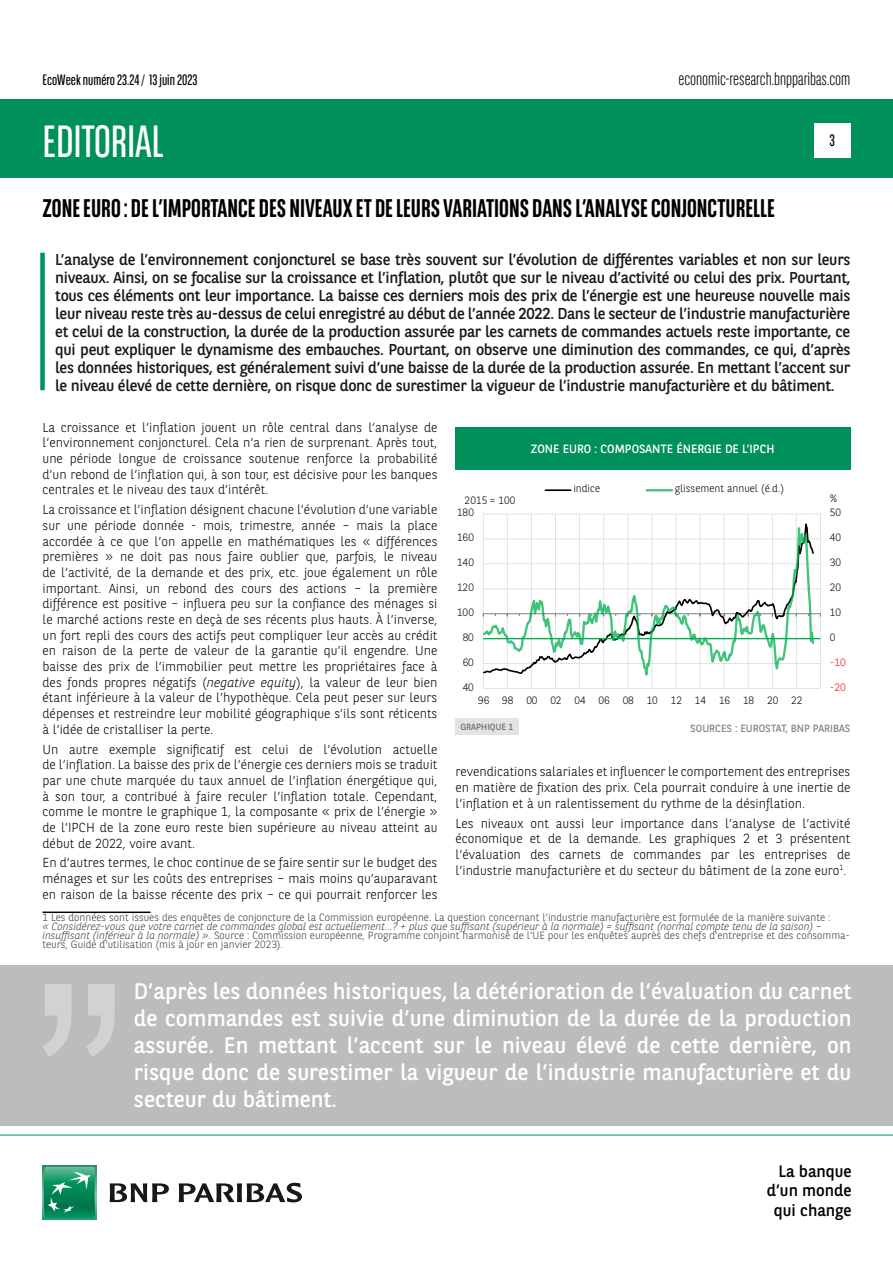
<style>
.page{position:relative;width:893px;height:1263px;background:#fff}
.page>*{position:absolute;margin:0;border:0;box-sizing:border-box;transform-origin:0 0}
.t1{font:45px "BNPP Sans Condensed";color:#fff}
.t2{font:700 25.5px "BNPP Sans Condensed";color:#000}
.t3{font:22.5px/27px "BNPP Sans";color:#fff;text-align:justify}
.t4{font:300 18px "BNPP Sans Condensed";color:#000}
.t5{font:16.5px/19.8px "BNPP Sans";color:#000;text-align:right}
.t6{font:16.5px "BNPP Sans Condensed";color:#000}
.t7{font:15.75px/18px "BNPP Sans";letter-spacing:-.02em;color:#1a171c;text-align:justify}
.t8{font:15px "BNPP Sans Condensed";color:#000}
.t9{font:300 13.05px/15.6px "BNPP Sans";color:#000;text-align:justify}
.t10{font:12px "BNPP Sans";color:#fff}
.t11{font:300 10.65px "BNPP Sans";letter-spacing:-.01em;color:#000}
.t12{font:300 10.65px "BNPP Sans";color:#f00}
.t13{font:italic 300 10.5px/9px "BNPP Sans";color:#3c3c3b}
.t14{font:300 10.5px "BNPP Sans";color:#3c3c3b}
.t15{font:10.5px "BNPP Sans";color:#878787}
.t16{font:9px "BNPP Sans";color:#706f6f}
.s1{font-style:italic}
.s2{font-style:normal}
.s3{font-size:21px}
</style>
<div class="page">
<div style="left:1px;top:99px;width:892px;height:78px;background:#00915b"></div>
<svg style="left:43px;top:1166px;width:53px;height:53px"></svg>
<svg style="left:44px;top:1167px;width:51px;height:51px;background:#26996e"></svg>
<svg style="left:110px;top:1183px;width:59px;height:19px"></svg>
<svg style="left:179px;top:1183px;width:123px;height:19px"></svg>
<hr style="left:0;top:1135px;width:893px;height:1px;background:#00915b">
<div style="left:814px;top:123px;width:36px;height:34px;background:#fff"></div>
<hr style="left:43px;top:911px;width:108px;height:2px;background:#000">
<div style="left:40px;top:253px;width:5px;height:137px;background:#00915b"></div>
<div style="left:0;top:965px;width:892px;height:161px;background:#bcbcbc"></div>
<svg style="left:43px;top:984px;width:72px;height:72px"></svg>
<svg style="left:483px;top:514px;width:332px;height:175px"></svg>
<hr style="left:484px;top:638px;width:336px;height:1px;background:#00b050">
<hr style="left:545px;top:489px;width:26px;height:2px;background:#000">
<hr style="left:647px;top:489px;width:25px;height:2px;background:#4cc783">
<div style="left:455px;top:427px;width:395px;height:42px;background:#00915b"></div>
<div style="left:455px;top:719px;width:64px;height:16px;background:#e3e3e3"></div>
<p class="t8" style="left:43px;top:70px;width:157px">EcoWeek numéro 23.24 / 13 juin 2023</p>
<h3 class="t4" style="left:678px;top:67px;width:174px">economic-research.bnpparibas.com</h3>
<h1 class="t1" style="left:43px;top:113px;width:123px">EDITORIAL</h1>
<h2 class="t2" style="left:43px;top:193px;width:734px">ZONE EURO : DE L’IMPORTANCE DES NIVEAUX ET DE LEURS VARIATIONS DANS L’ANALYSE CONJONCTURELLE</h2>
<p class="t6" style="left:829px;top:130px;width:7px">3</p>
<p class="t7" style="left:55px;top:249px;width:797px">L’analyse de l’environnement conjoncturel se base très souvent sur l’évolution de différentes variables et non sur leurs niveaux. Ainsi, on se focalise sur la croissance et l’inflation, plutôt que sur le niveau d’activité ou celui des prix. Pourtant, tous ces éléments ont leur importance. La baisse ces derniers mois des prix de l’énergie est une heureuse nouvelle mais leur niveau reste très au-dessus de celui enregistré au début de l’année 2022. Dans le secteur de l’industrie manufacturière et celui de la construction, la durée de la production assurée par les carnets de commandes actuels reste importante, ce qui peut expliquer le dynamisme des embauches. Pourtant, on observe une diminution des commandes, ce qui, d’après les données historiques, est généralement suivi d’une baisse de la durée de la production assurée. En mettant l’accent sur le niveau élevé de cette dernière, on risque donc de surestimer la vigueur de l’industrie manufacturière et du bâtiment.</p>
<p class="t9" style="left:43px;top:419px;width:396px">La croissance et l’inflation jouent un rôle central dans l’analyse de l’environnement conjoncturel. Cela n’a rien de surprenant. Après tout, une période longue de croissance soutenue renforce la probabilité d’un rebond de l’inflation qui, à son tour, est décisive pour les banques centrales et le niveau des taux d’intérêt.</p>
<p class="t9" style="left:43px;top:501px;width:397px">La croissance et l’inflation désignent chacune l’évolution d’une variable sur une période donnée - mois, trimestre, année – mais la place accordée à ce que l’on appelle en mathématiques les « différences premières » ne doit pas nous faire oublier que, parfois, le niveau de l’activité, de la demande et des prix, etc. joue également un rôle important. Ainsi, un rebond des cours des actions – la première différence est positive – influera peu sur la confiance des ménages si le marché actions reste en deçà de ses récents plus hauts. À l’inverse, un fort repli des cours des actifs peut compliquer leur accès au crédit en raison de la perte de valeur de la garantie qu’il engendre. Une baisse des prix de l’immobilier peut mettre les propriétaires face à des fonds propres négatifs (<span class="s1">negative equity</span>), la valeur de leur bien étant inférieure à la valeur de l’hypothèque. Cela peut peser sur leurs dépenses et restreindre leur mobilité géographique s’ils sont réticents à l’idée de cristalliser la perte.</p>
<p class="t9" style="left:43px;top:741px;width:397px">Un autre exemple significatif est celui de l’évolution actuelle de l’inflation. La baisse des prix de l’énergie ces derniers mois se traduit par une chute marquée du taux annuel de l’inflation énergétique qui, à son tour, a contribué à faire reculer l’inflation totale. Cependant, comme le montre le graphique 1, la composante « prix de l’énergie » de l’IPCH de la zone euro reste bien supérieure au niveau atteint au début de 2022, voire avant.</p>
<p class="t9" style="left:43px;top:854px;width:396px">En d’autres termes, le choc continue de se faire sentir sur le budget des ménages et sur les coûts des entreprises – mais moins qu’auparavant en raison de la baisse récente des prix – ce qui pourrait renforcer les</p>
<p class="t10" style="left:531px;top:441px;width:245px">ZONE EURO : COMPOSANTE ÉNERGIE DE L’IPCH</p>
<p class="t11" style="left:573px;top:481px;width:28px">indice</p>
<p class="t11" style="left:675px;top:481px;width:111px">glissement annuel (é.d.)</p>
<p class="t11" style="left:465px;top:493px;width:52px">2015 = 100</p>
<p class="t11" style="left:830px;top:491px;width:8px">%</p>
<p class="t11" style="left:457px;top:505px;width:18px">180</p>
<p class="t11" style="left:830px;top:505px;width:13px">50</p>
<p class="t11" style="left:457px;top:530px;width:18px">160</p>
<p class="t11" style="left:830px;top:530px;width:13px">40</p>
<p class="t11" style="left:457px;top:555px;width:18px">140</p>
<p class="t11" style="left:830px;top:555px;width:13px">30</p>
<p class="t11" style="left:457px;top:580px;width:18px">120</p>
<p class="t11" style="left:830px;top:580px;width:13px">20</p>
<p class="t11" style="left:457px;top:605px;width:18px">100</p>
<p class="t11" style="left:830px;top:605px;width:13px">10</p>
<p class="t11" style="left:463px;top:630px;width:13px">80</p>
<p class="t11" style="left:830px;top:630px;width:7px">0</p>
<p class="t11" style="left:463px;top:655px;width:13px">60</p>
<p class="t12" style="left:830px;top:655px;width:17px">-10</p>
<p class="t11" style="left:463px;top:680px;width:13px">40</p>
<p class="t12" style="left:830px;top:680px;width:17px">-20</p>
<p class="t11" style="left:478px;top:692px;width:326px">96 98 00 02 04 06 08 10 12 14 16 18 20 22</p>
<p class="t16" style="left:460px;top:721px;width:54px">GRAPHIQUE 1</p>
<p class="t15" style="left:690px;top:722px;width:162px">SOURCES : EUROSTAT, BNP PARIBAS</p>
<p class="t9" style="left:455px;top:763px;width:396px">revendications salariales et influencer le comportement des entreprises en matière de fixation des prix. Cela pourrait conduire à une inertie de l’inflation et à un ralentissement du rythme de la désinflation.</p>
<p class="t9" style="left:455px;top:815px;width:396px">Les niveaux ont aussi leur importance dans l’analyse de l’activité économique et de la demande. Les graphiques 2 et 3 présentent l’évaluation des carnets de commandes par les entreprises de l’industrie manufacturière et du secteur du bâtiment de la zone euro<sup>1</sup>.</p>
<p class="t14" style="left:43px;top:910px;width:790px">1 Les données sont issues des enquêtes de conjoncture de la Commission européenne. La question concernant l’industrie manufacturière est formulée de la manière suivante :</p>
<p class="t13" style="left:43px;top:922px;width:809px">« Considérez-vous que votre carnet de commandes global est actuellement...? + plus que suffisant (supérieur à la normale) = suffisant (normal compte tenu de la saison) − insuffisant (inférieur à la normale) »<span class="s2">. Source : Commission européenne, Programme conjoint harmonisé de l’UE pour les enquêtes auprès des chefs d’entreprise et des consomma&shy;teurs, Guide d’utilisation (mis à jour en janvier 2023).</span></p>
<p class="t3" style="left:134px;top:976px;width:719px">D’après les données historiques, la détérioration de l’évaluation du carnet de commandes est suivie d’une diminution de la durée de la production assurée. En mettant l’accent sur le niveau élevé de cette dernière, on risque donc de surestimer la vigueur de l’industrie manufacturière et du secteur du bâtiment<span class="s3">.</span></p>
<p class="t5" style="left:767px;top:1160px;width:86px">La banque d’un monde qui change</p>
</div>
